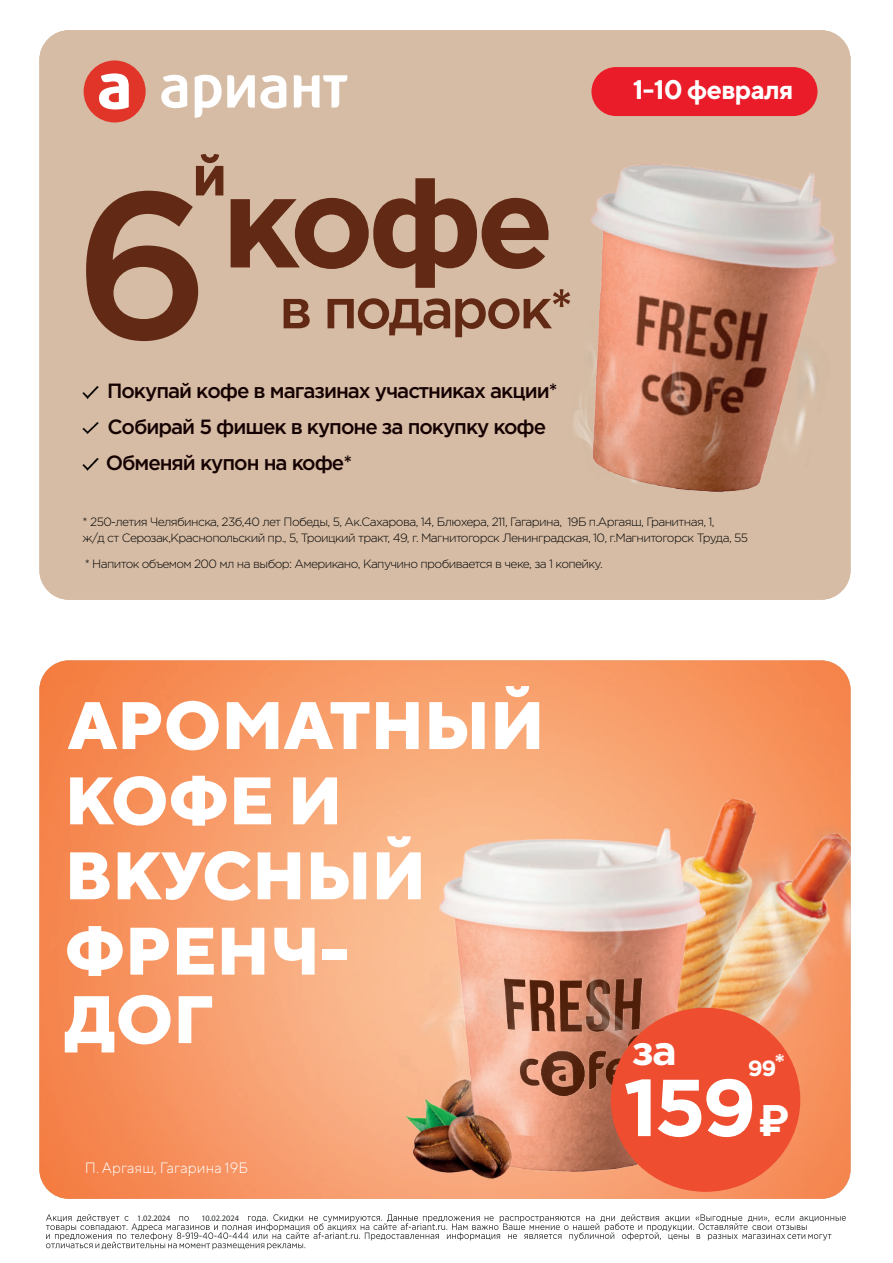
<style>
.page{position:relative;width:893px;height:1263px;background:#fff}
.page>*{position:absolute;margin:0;border:0;box-sizing:border-box;transform-origin:0 0}
.t1{font:700 127.35px "Gotham Pro";color:#622915}
.t2{font:700 80.55px "Gotham Pro";color:#fff}
.t3{font:800 67.05px/75.2px "TT Norms";color:#fff}
.t4{font:500 55.65px "Gotham Pro";letter-spacing:-.05em;color:#622915}
.t5{font:700 55.2px "Gotham Pro";color:#622915}
.t6{font:700 40.8px "Gotham Pro";color:#fff}
.t7{font:700 26.85px "TT Norms";letter-spacing:-.025em;color:#fff}
.t8{font:700 21.9px "Gotham Pro";color:#fff}
.t9{font:500 20.55px/36px "Gotham Pro";letter-spacing:-.05em;color:#150102}
.t10{font:300 15px "TT Norms";color:#fff}
.t11{font:300 12px/15.9px "Gotham Pro";letter-spacing:-.05em;color:#000001}
.t12{font:8.55px "TT Norms";color:#231f20}
.t13{font:8.25px "Myriad Pro";color:#292c2d}
.s1{font-weight:500;font-size:207.75px}
.s2{font-family:"TT Norms";font-size:44.1px}
</style>
<div class="page">
<div style="left:39px;top:30px;width:812px;height:570px;background:#d6bca4"></div>
<img style="left:82px;top:386px;width:17px;height:12px">
<img style="left:82px;top:422px;width:17px;height:12px">
<img style="left:82px;top:458px;width:17px;height:12px">
<img style="left:591px;top:165px;width:246px;height:327px">
<img style="left:566px;top:280px;width:266px;height:206px">
<img style="left:39px;top:660px;width:812px;height:539px">
<div style="left:796px;top:1065px;width:55px;height:61px;background:#f68d58"></div>
<img style="left:557px;top:794px;width:260px;height:330px">
<img style="left:776px;top:1038px;width:75px;height:27px">
<img style="left:663px;top:812px;width:188px;height:226px">
<img style="left:747px;top:800px;width:104px;height:189px">
<img style="left:440px;top:828px;width:266px;height:344px">
<img style="left:591px;top:1064px;width:23px;height:31px">
<img style="left:407px;top:1139px;width:105px;height:39px">
<img style="left:399px;top:953px;width:192px;height:186px">
<img style="left:563px;top:873px;width:114px;height:191px">
<img style="left:614px;top:930px;width:115px;height:145px">
<div style="left:611px;top:1008px;width:189px;height:184px;background:#ee4d30;border-radius:50%"></div>
<svg style="left:775px;top:1054px;width:8px;height:7px"></svg>
<svg style="left:159px;top:74px;width:188px;height:44px"></svg>
<svg style="left:84px;top:60px;width:62px;height:62px"></svg>
<div style="left:591px;top:67px;width:226px;height:49px;background:#ea1c29;border-radius:24px"></div>
<svg style="left:46px;top:1214px;width:800px;height:35px"></svg>
<h3 class="t5" style="left:192px;top:144px;width:36px">й</h3>
<h1 class="t1" style="left:74px;top:149px;width:481px"><span class="s1">6</span> кофе</h1>
<h3 class="t4" style="left:279px;top:277px;width:296px">в подарок*</h3>
<h3 class="t9" style="left:106px;top:372px;width:453px">Покупай кофе в магазинах участниках акции*<br>Собирай 5 фишек в купоне за покупку кофе<br>Обменяй купон на кофе*</h3>
<h3 class="t7" style="left:633px;top:73px;width:162px">1-10 февраля</h3>
<p class="t11" style="left:83px;top:514px;width:667px">* 250-летия Челябинска, 23б,40 лет Победы, 5, Ак.Сахарова, 14, Блюхера, 211, Гагарина, 19Б п.Аргаяш, Гранитная, 1,<br>ж/д ст Серозак,Краснопольский пр., 5, Троицкий тракт, 49, г. Магнитогорск Ленинградская, 10, г.Магнитогорск Труда, 55</p>
<p class="t12" style="left:331px;top:528px;width:3px">,</p>
<p class="t11" style="left:85px;top:556px;width:520px">* Напиток объемом 200 мл на выбор: Американо, Капучино пробивается в чеке, за 1 копейку.</p>
<h3 class="t3" style="left:65px;top:686px;width:481px">АРОМАТНЫЙ<br>КОФЕ И<br>ВКУСНЫЙ<br>ФРЕНЧ-</h3>
<h3 class="t3" style="left:65px;top:980px;width:150px">ДОГ</h3>
<p class="t10" style="left:85px;top:1158px;width:165px">П. Аргаяш, Гагарина 19Б</p>
<p class="t13" style="left:137px;top:1213px;width:35px">1.02.2024</p>
<p class="t13" style="left:201px;top:1213px;width:39px">10.02.2024</p>
<h3 class="t6" style="left:632px;top:1027px;width:46px">за</h3>
<h3 class="t8" style="left:748px;top:1055px;width:30px">99</h3>
<h2 class="t2" style="left:623px;top:1061px;width:168px">159<span class="s2">₽</span></h2>
</div>
